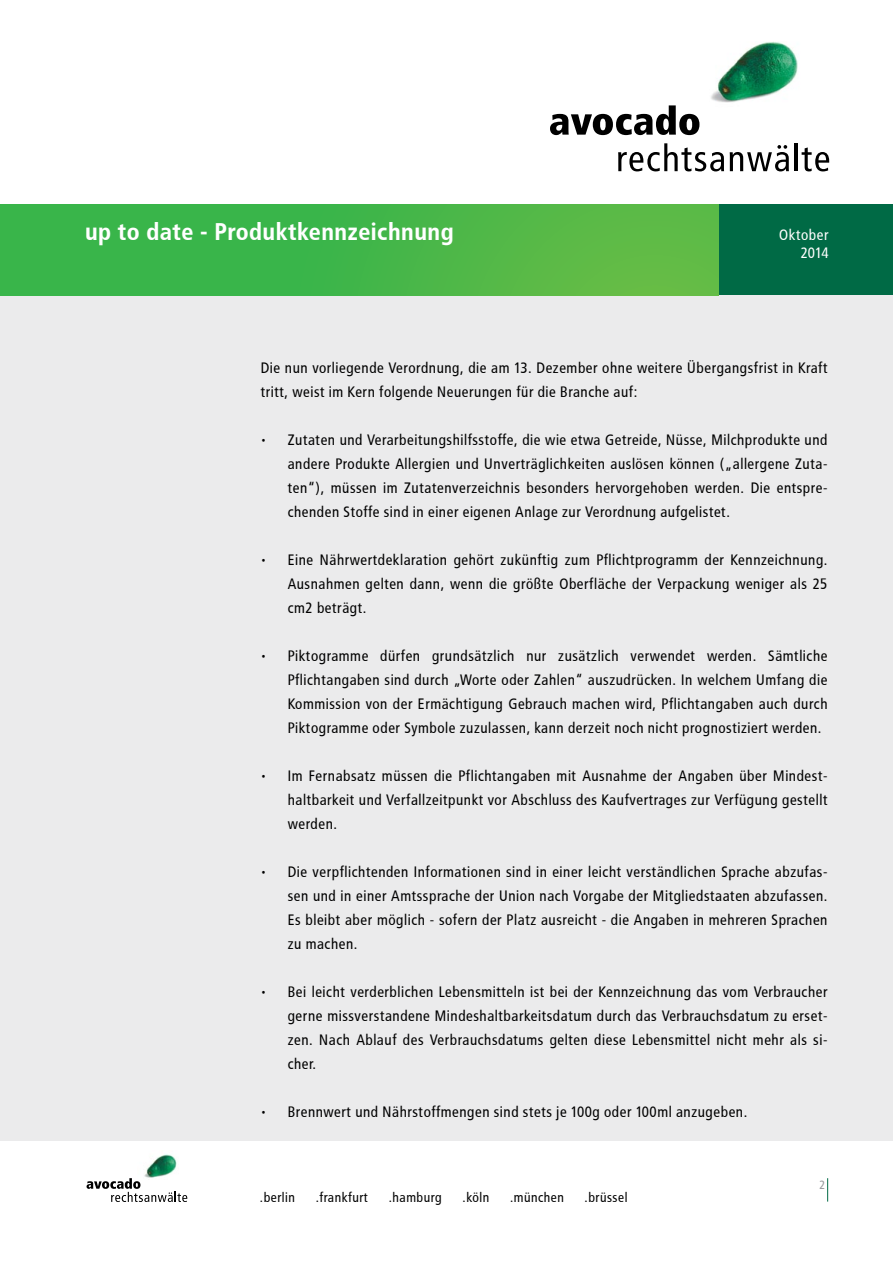
<style>
.page{position:relative;width:893px;height:1263px;background:#fff}
.page>*{position:absolute;margin:0;border:0;box-sizing:border-box;transform-origin:0 0}
.t1{font:700 24px "Avocado";color:#fff}
.t2{font:15px/24px "Avocado";color:#000;text-align:justify}
.t3{font:15px/18px "Avocado";color:#fff;text-align:right}
.t4{font:13.5px "Avocado";color:#000}
.t5{font:12px "Avocado";color:#97999c}
</style>
<div class="page">
<img style="left:711px;top:42px;width:87px;height:61px">
<svg style="left:550px;top:105px;width:149px;height:30px"></svg>
<svg style="left:618px;top:143px;width:106px;height:28px"></svg>
<svg style="left:730px;top:145px;width:59px;height:26px"></svg>
<hr style="left:795px;top:143px;width:3px;height:28px;background:#000">
<svg style="left:802px;top:147px;width:27px;height:24px"></svg>
<div style="left:719px;top:204px;width:174px;height:92px;background:#006a45"></div>
<svg style="left:827px;top:1178px;width:1px;height:23px"></svg>
<div style="left:0;top:296px;width:893px;height:845px;background:#ebebec"></div>
<img style="left:144px;top:1154px;width:33px;height:24px">
<svg style="left:87px;top:1178px;width:100px;height:24px"></svg>
<div style="left:0;top:204px;width:719px;height:92px;background:linear-gradient(to right,#2eb34b,#61bb46)"></div>
<h1 class="t1" style="left:85px;top:218px;width:371px">up to date - Produktkennzeichnung</h1>
<p class="t3" style="left:779px;top:226px;width:51px">Oktober<br>2014</p>
<p class="t2" style="left:261px;top:355px;width:569px">Die nun vorliegende Verordnung, die am 13. Dezember ohne weitere Übergangsfrist in Kraft tritt, weist im Kern folgende Neuerungen für die Branche auf:</p>
<p class="t2" style="left:288px;top:427px;width:542px;text-indent:-27px">• Zutaten und Verarbeitungshilfsstoffe, die wie etwa Getreide, Nüsse, Milchprodukte und andere Produkte Allergien und Unverträglichkeiten auslösen können („allergene Zuta&shy;ten“), müssen im Zutatenverzeichnis besonders hervorgehoben werden. Die entspre&shy;chenden Stoffe sind in einer eigenen Anlage zur Verordnung aufgelistet.</p>
<p class="t2" style="left:288px;top:547px;width:542px;text-indent:-27px">• Eine Nährwertdeklaration gehört zukünftig zum Pflichtprogramm der Kennzeichnung.<br>Ausnahmen gelten dann, wenn die größte Oberfläche der Verpackung weniger als 25 cm2 beträgt.</p>
<p class="t2" style="left:288px;top:643px;width:542px;text-indent:-27px">• Piktogramme dürfen grundsätzlich nur zusätzlich verwendet werden. Sämtliche Pflichtangaben sind durch „Worte oder Zahlen“ auszudrücken. In welchem Umfang die Kommission von der Ermächtigung Gebrauch machen wird, Pflichtangaben auch durch Piktogramme oder Symbole zuzulassen, kann derzeit noch nicht prognostiziert werden.</p>
<p class="t2" style="left:288px;top:763px;width:542px;text-indent:-27px">• Im Fernabsatz müssen die Pflichtangaben mit Ausnahme der Angaben über Mindest&shy;haltbarkeit und Verfallzeitpunkt vor Abschluss des Kaufvertrages zur Verfügung gestellt werden.</p>
<p class="t2" style="left:288px;top:859px;width:542px;text-indent:-27px">• Die verpflichtenden Informationen sind in einer leicht verständlichen Sprache abzufas&shy;sen und in einer Amtssprache der Union nach Vorgabe der Mitgliedstaaten abzufassen.<br>Es bleibt aber möglich - sofern der Platz ausreicht - die Angaben in mehreren Sprachen zu machen.</p>
<p class="t2" style="left:288px;top:979px;width:542px;text-indent:-27px">• Bei leicht verderblichen Lebensmitteln ist bei der Kennzeichnung das vom Verbraucher gerne missverstandene Mindeshaltbarkeitsdatum durch das Verbrauchsdatum zu erset&shy;zen. Nach Ablauf des Verbrauchsdatums gelten diese Lebensmittel nicht mehr als si&shy;cher.</p>
<p class="t2" style="left:261px;top:1099px;width:489px">• Brennwert und Nährstoffmengen sind stets je 100g oder 100ml anzugeben.</p>
<p class="t4" style="left:260px;top:1189px;width:37px">.berlin</p>
<p class="t4" style="left:316px;top:1189px;width:54px">.frankfurt</p>
<p class="t4" style="left:389px;top:1189px;width:55px">.hamburg</p>
<p class="t4" style="left:463px;top:1189px;width:29px">.köln</p>
<p class="t4" style="left:510px;top:1189px;width:56px">.münchen</p>
<p class="t4" style="left:585px;top:1189px;width:45px">.brüssel</p>
<p class="t5" style="left:819px;top:1178px;width:8px">2</p>
</div>
